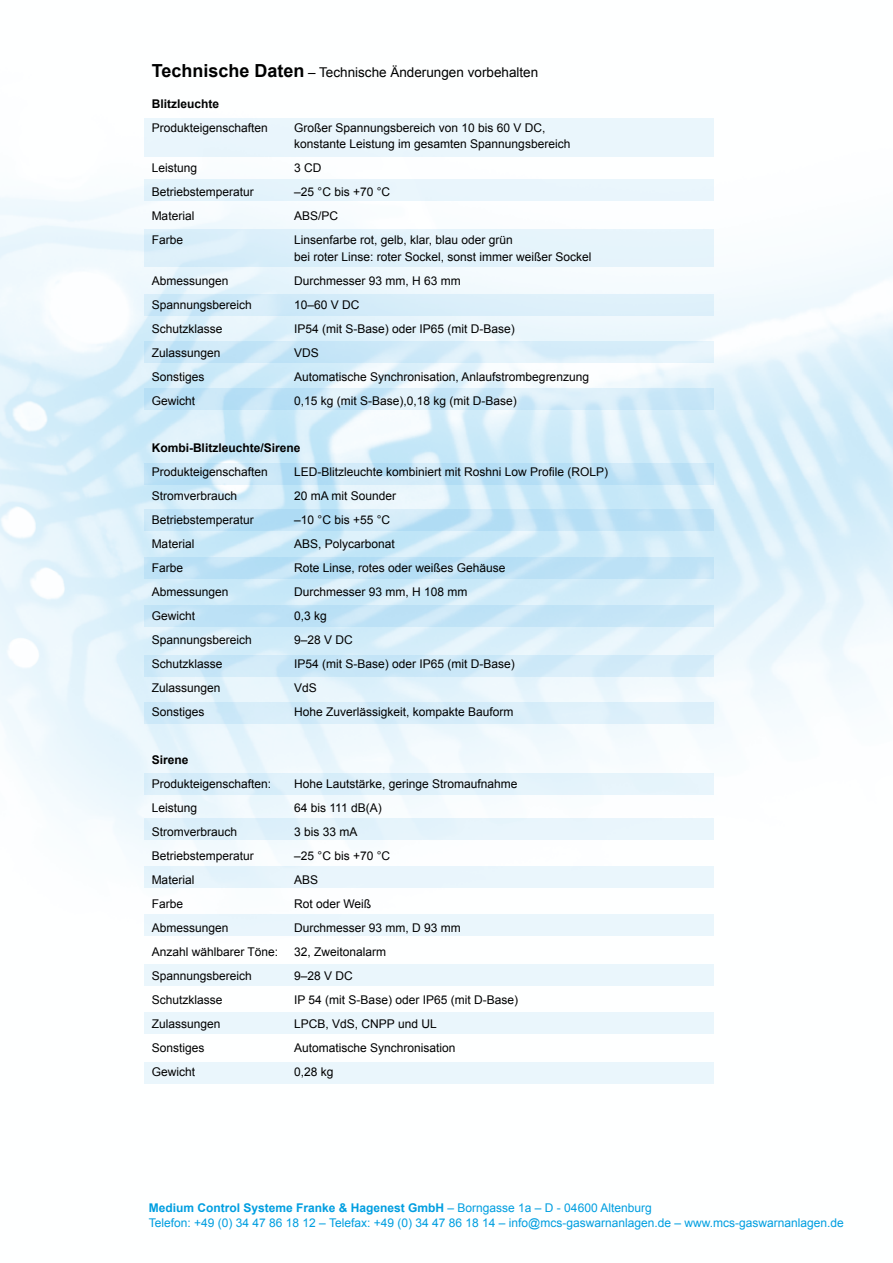
<style>
.page{position:relative;width:893px;height:1263px;background:#fff}
.page>*{position:absolute;margin:0;border:0;box-sizing:border-box;transform-origin:0 0}
.t1{font:13.5px "Arial";color:#000}
.t2{font:12px/16.5px "Arial";color:#000}
.t3{font:12px/14.4px "Arial";color:#009ee0}
.t4{font:700 12px "Arial";color:#000}
.s1{font-weight:700;font-size:18px}
.s2{font-weight:700}
</style>
<div class="page">
<div style="left:145px;top:180px;width:569px;height:21px;background:#ebf6fc"></div>
<svg style="left:145px;top:463px;width:569px;height:22px;background:#c5e5f6"></svg>
<div style="left:145px;top:773px;width:569px;height:21px;background:linear-gradient(to right,#d8edf9,#e8f5fc)"></div>
<svg style="left:145px;top:509px;width:569px;height:21px;background:#c1e3f6"></svg>
<div style="left:145px;top:819px;width:569px;height:21px;background:#ebf6fc"></div>
<svg style="left:145px;top:557px;width:569px;height:21px;background:#bde1f5"></svg>
<div style="left:145px;top:867px;width:569px;height:21px;background:#ebf6fc"></div>
<svg style="left:145px;top:605px;width:569px;height:21px;background:#c4e4f6"></svg>
<div style="left:145px;top:914px;width:569px;height:22px;background:#ebf6fc"></div>
<div style="left:145px;top:655px;width:569px;height:21px;background:linear-gradient(to right,#c9e7f7,#d6edf9)"></div>
<div style="left:145px;top:964px;width:569px;height:22px;background:#ebf6fc"></div>
<div style="left:145px;top:702px;width:569px;height:22px;background:linear-gradient(to right,#d0eaf8,#e0f1fb)"></div>
<div style="left:145px;top:1012px;width:569px;height:21px;background:#ebf6fc"></div>
<div style="left:145px;top:1062px;width:569px;height:21px;background:#ebf6fc"></div>
<div style="left:145px;top:230px;width:569px;height:37px;background:linear-gradient(to right,#d8eefa,#e9f5fb)"></div>
<div style="left:145px;top:294px;width:569px;height:22px;background:linear-gradient(to right,#cde9f8,#e1f2fb)"></div>
<div style="left:145px;top:118px;width:569px;height:38px;background:#ebf6fc"></div>
<svg style="left:145px;top:341px;width:569px;height:21px;background:#d3ebf8"></svg>
<svg style="left:145px;top:388px;width:569px;height:21px;background:#cde8f7"></svg>
<p class="t1" style="left:152px;top:63px;width:388px"><span class="s1">Technische Daten</span> – Technische Änderungen vorbehalten</p>
<p class="t4" style="left:152px;top:96px;width:69px">Blitzleuchte</p>
<p class="t2" style="left:152px;top:119px;width:118px">Produkteigenschaften</p>
<p class="t2" style="left:294px;top:119px;width:278px">Großer Spannungsbereich von 10 bis 60 V DC, konstante Leistung im gesamten Spannungsbereich</p>
<p class="t2" style="left:152px;top:160px;width:47px">Leistung</p>
<p class="t2" style="left:294px;top:160px;width:29px">3 CD</p>
<p class="t2" style="left:152px;top:184px;width:104px">Betriebstemperatur</p>
<p class="t2" style="left:294px;top:184px;width:97px">–25 °C bis +70 °C</p>
<p class="t2" style="left:152px;top:208px;width:44px">Material</p>
<p class="t2" style="left:294px;top:208px;width:46px">ABS/PC</p>
<p class="t2" style="left:152px;top:232px;width:33px">Farbe</p>
<p class="t2" style="left:294px;top:232px;width:299px">Linsenfarbe rot, gelb, klar, blau oder grün<br>bei roter Linse: roter Sockel, sonst immer weißer Sockel</p>
<p class="t2" style="left:152px;top:272px;width:78px">Abmessungen</p>
<p class="t2" style="left:294px;top:272px;width:168px">Durchmesser 93 mm, H 63 mm</p>
<p class="t2" style="left:152px;top:296px;width:102px">Spannungsbereich</p>
<p class="t2" style="left:294px;top:296px;width:67px">10–60 V DC</p>
<p class="t2" style="left:152px;top:320px;width:72px">Schutzklasse</p>
<p class="t2" style="left:294px;top:320px;width:222px">IP54 (mit S-Base) oder IP65 (mit D-Base)</p>
<p class="t2" style="left:152px;top:344px;width:70px">Zulassungen</p>
<p class="t2" style="left:294px;top:344px;width:26px">VDS</p>
<p class="t2" style="left:152px;top:368px;width:54px">Sonstiges</p>
<p class="t2" style="left:294px;top:368px;width:296px">Automatische Synchronisation, Anlaufstrombegrenzung</p>
<p class="t2" style="left:152px;top:392px;width:45px">Gewicht</p>
<p class="t2" style="left:294px;top:392px;width:224px">0,15 kg (mit S-Base),0,18 kg (mit D-Base)</p>
<p class="t4" style="left:152px;top:440px;width:150px">Kombi-Blitzleuchte/Sirene</p>
<p class="t2" style="left:152px;top:464px;width:118px">Produkteigenschaften</p>
<p class="t2" style="left:294px;top:464px;width:316px">LED-Blitzleuchte kombiniert mit Roshni Low Profile (ROLP)</p>
<p class="t2" style="left:152px;top:488px;width:87px">Stromverbrauch</p>
<p class="t2" style="left:294px;top:488px;width:104px">20 mA mit Sounder</p>
<p class="t2" style="left:152px;top:512px;width:104px">Betriebstemperatur</p>
<p class="t2" style="left:294px;top:512px;width:97px">–10 °C bis +55 °C</p>
<p class="t2" style="left:152px;top:536px;width:44px">Material</p>
<p class="t2" style="left:294px;top:536px;width:102px">ABS, Polycarbonat</p>
<p class="t2" style="left:152px;top:560px;width:33px">Farbe</p>
<p class="t2" style="left:294px;top:560px;width:213px">Rote Linse, rotes oder weißes Gehäuse</p>
<p class="t2" style="left:152px;top:584px;width:78px">Abmessungen</p>
<p class="t2" style="left:294px;top:584px;width:175px">Durchmesser 93 mm, H 108 mm</p>
<p class="t2" style="left:152px;top:608px;width:45px">Gewicht</p>
<p class="t2" style="left:294px;top:608px;width:34px">0,3 kg</p>
<p class="t2" style="left:152px;top:632px;width:102px">Spannungsbereich</p>
<p class="t2" style="left:294px;top:632px;width:60px">9–28 V DC</p>
<p class="t2" style="left:152px;top:656px;width:72px">Schutzklasse</p>
<p class="t2" style="left:294px;top:656px;width:222px">IP54 (mit S-Base) oder IP65 (mit D-Base)</p>
<p class="t2" style="left:152px;top:680px;width:70px">Zulassungen</p>
<p class="t2" style="left:294px;top:680px;width:24px">VdS</p>
<p class="t2" style="left:152px;top:704px;width:54px">Sonstiges</p>
<p class="t2" style="left:294px;top:704px;width:221px">Hohe Zuverlässigkeit, kompakte Bauform</p>
<p class="t4" style="left:152px;top:751px;width:38px">Sirene</p>
<p class="t2" style="left:152px;top:775px;width:121px">Produkteigenschaften:</p>
<p class="t2" style="left:294px;top:775px;width:225px">Hohe Lautstärke, geringe Stromaufnahme</p>
<p class="t2" style="left:152px;top:799px;width:47px">Leistung</p>
<p class="t2" style="left:294px;top:799px;width:89px">64 bis 111 dB(A)</p>
<p class="t2" style="left:152px;top:823px;width:87px">Stromverbrauch</p>
<p class="t2" style="left:294px;top:823px;width:65px">3 bis 33 mA</p>
<p class="t2" style="left:152px;top:847px;width:104px">Betriebstemperatur</p>
<p class="t2" style="left:294px;top:847px;width:97px">–25 °C bis +70 °C</p>
<p class="t2" style="left:152px;top:871px;width:44px">Material</p>
<p class="t2" style="left:294px;top:871px;width:26px">ABS</p>
<p class="t2" style="left:152px;top:895px;width:33px">Farbe</p>
<p class="t2" style="left:294px;top:895px;width:79px">Rot oder Weiß</p>
<p class="t2" style="left:152px;top:919px;width:78px">Abmessungen</p>
<p class="t2" style="left:294px;top:919px;width:168px">Durchmesser 93 mm, D 93 mm</p>
<p class="t2" style="left:152px;top:943px;width:128px">Anzahl wählbarer Töne:</p>
<p class="t2" style="left:294px;top:943px;width:94px">32, Zweitonalarm</p>
<p class="t2" style="left:152px;top:967px;width:102px">Spannungsbereich</p>
<p class="t2" style="left:294px;top:967px;width:60px">9–28 V DC</p>
<p class="t2" style="left:152px;top:991px;width:72px">Schutzklasse</p>
<p class="t2" style="left:294px;top:991px;width:225px">IP 54 (mit S-Base) oder IP65 (mit D-Base)</p>
<p class="t2" style="left:152px;top:1015px;width:70px">Zulassungen</p>
<p class="t2" style="left:294px;top:1015px;width:144px">LPCB, VdS, CNPP und UL</p>
<p class="t2" style="left:152px;top:1039px;width:54px">Sonstiges</p>
<p class="t2" style="left:294px;top:1039px;width:163px">Automatische Synchronisation</p>
<p class="t2" style="left:152px;top:1063px;width:45px">Gewicht</p>
<p class="t2" style="left:294px;top:1063px;width:41px">0,28 kg</p>
<p class="t3" style="left:149px;top:1201px;width:697px"><span class="s2">Medium Control Systeme Franke &amp; Hagenest GmbH</span> – Borngasse 1a – D - 04600 Altenburg<br>Telefon: +49 (0) 34 47 86 18 12 – Telefax: +49 (0) 34 47 86 18 14 – info@mcs-gaswarnanlagen.de – www.mcs-gaswarnanlagen.de</p>
</div>
